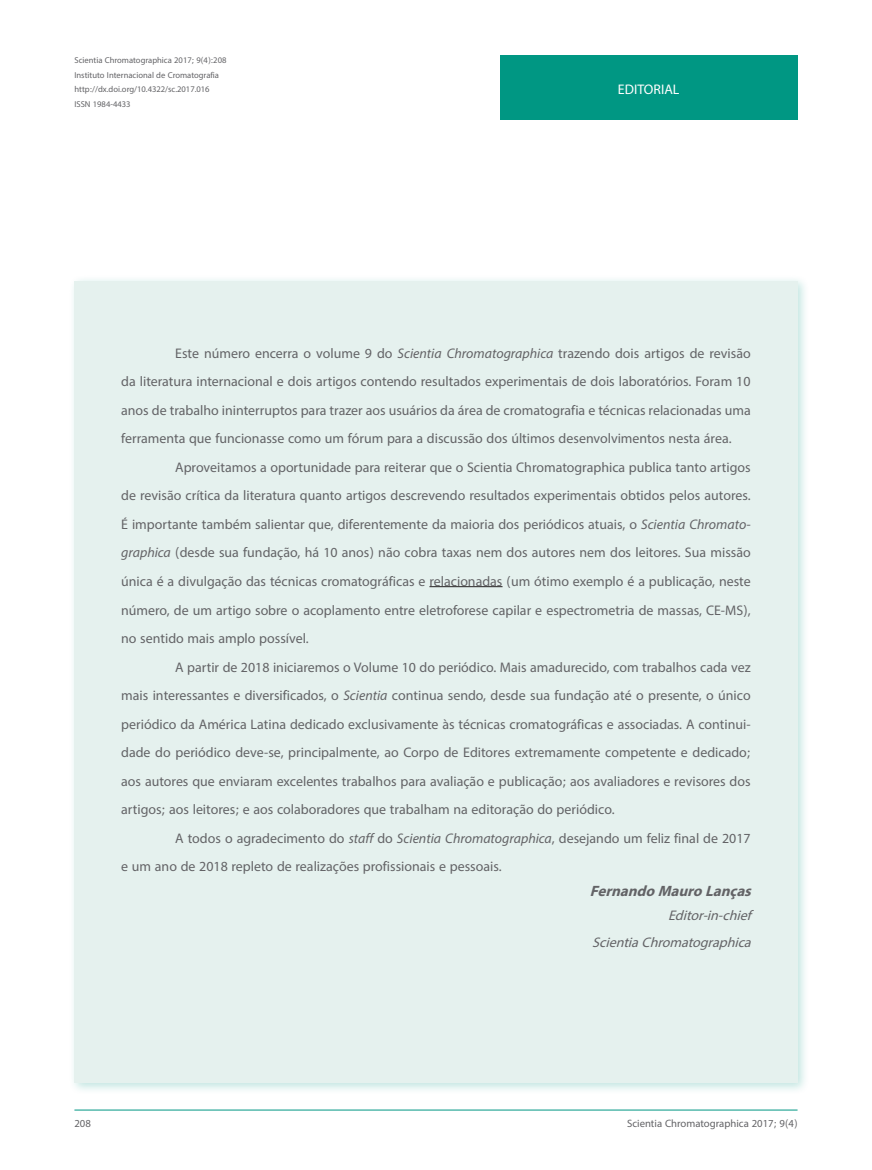
<style>
.page{position:relative;width:872px;height:1170px;background:#fff}
.page>*{position:absolute;margin:0;border:0;box-sizing:border-box;transform-origin:0 0}
.Endereço_dos_autores{font:italic 700 21px "Myriad Arabic";color:#636366}
.t1{font:19.5px/28.5px "Myriad Arabic";color:#636366;text-align:justify}
.Endereço_dos_autores-2{font:italic 19.5px "Myriad Arabic";color:#636366}
.Estilo_Tarja{font:19.5px "Myriad Arabic";color:#fff}
.Rodapé{font:15px "Myriad Arabic";color:#636366}
.Cabeçalho_1a_página{font:12px "Myriad Arabic";color:#636366}
.s1{font-style:italic}
</style>
<div class="page">
<div style="left:500px;top:55px;width:297px;height:64px;background:#009783"></div>
<hr style="left:74px;top:1109px;width:723px;height:1px;background:#009783">
<div style="left:68px;top:275px;width:741px;height:819px;background:#009783;opacity:.25"></div>
<div style="left:74px;top:281px;width:723px;height:801px;background:#e5f1ee"></div>
<hr style="left:429px;top:586px;width:73px;height:1px;background:#231f20">
<p class="Cabeçalho_1a_página" style="left:74px;top:52px;width:153px">Scientia Chromatographica 2017; 9(4):208</p>
<p class="Cabeçalho_1a_página" style="left:74px;top:67px;width:146px">Instituto Internacional de Cromatografia</p>
<p class="Cabeçalho_1a_página" style="left:74px;top:81px;width:137px">http://dx.doi.org/10.4322/sc.2017.016</p>
<p class="Cabeçalho_1a_página" style="left:74px;top:96px;width:58px">ISSN 1984-4433</p>
<p class="Estilo_Tarja" style="left:618px;top:76px;width:63px">EDITORIAL</p>
<p class="t1" style="left:121px;top:339px;width:631px;text-indent:54px">Este número encerra o volume 9 do <span class="s1">Scientia Chromatographica</span> trazendo dois artigos de revisão da literatura internacional e dois artigos contendo resultados experimentais de dois laboratórios. Foram 10 anos de trabalho ininterruptos para trazer aos usuários da área de cromatografia e técnicas relacionadas uma ferramenta que funcionasse como um fórum para a discussão dos últimos desenvolvimentos nesta área.</p>
<p class="t1" style="left:121px;top:453px;width:631px;text-indent:54px">Aproveitamos a oportunidade para reiterar que o Scientia Chromatographica publica tanto artigos de revisão crítica da literatura quanto artigos descrevendo resultados experimentais obtidos pelos autores.<br>É importante também salientar que, diferentemente da maioria dos periódicos atuais, o <span class="s1">Scientia Chromato&shy;graphica</span> (desde sua fundação, há 10 anos) não cobra taxas nem dos autores nem dos leitores. Sua missão única é a divulgação das técnicas cromatográficas e relacionadas (um ótimo exemplo é a publicação, neste número, de um artigo sobre o acoplamento entre eletroforese capilar e espectrometria de massas, CE-MS), no sentido mais amplo possível.</p>
<p class="t1" style="left:121px;top:652px;width:631px;text-indent:54px">A partir de 2018 iniciaremos o Volume 10 do periódico. Mais amadurecido, com trabalhos cada vez mais interessantes e diversificados, o <span class="s1">Scientia</span> continua sendo, desde sua fundação até o presente, o único periódico da América Latina dedicado exclusivamente às técnicas cromatográficas e associadas. A continui&shy;dade do periódico deve-se, principalmente, ao Corpo de Editores extremamente competente e dedicado; aos autores que enviaram excelentes trabalhos para avaliação e publicação; aos avaliadores e revisores dos artigos; aos leitores; e aos colaboradores que trabalham na editoração do periódico.</p>
<p class="t1" style="left:121px;top:823px;width:631px;text-indent:54px">A todos o agradecimento do <span class="s1">staff</span> do <span class="s1">Scientia Chromatographica</span>, desejando um feliz final de 2017 e um ano de 2018 repleto de realizações profissionais e pessoais.</p>
<p class="Endereço_dos_autores" style="left:590px;top:876px;width:170px">FernandoMauroLanças</p>
<p class="Endereço_dos_autores-2" style="left:668px;top:901px;width:91px">Editor-in-chief</p>
<p class="Endereço_dos_autores-2" style="left:592px;top:929px;width:167px">ScientiaChromatographica</p>
<p class="Rodapé" style="left:74px;top:1113px;width:18px">208</p>
<p class="Rodapé" style="left:627px;top:1113px;width:172px">Scientia Chromatographica 2017; 9(4)</p>
</div>
